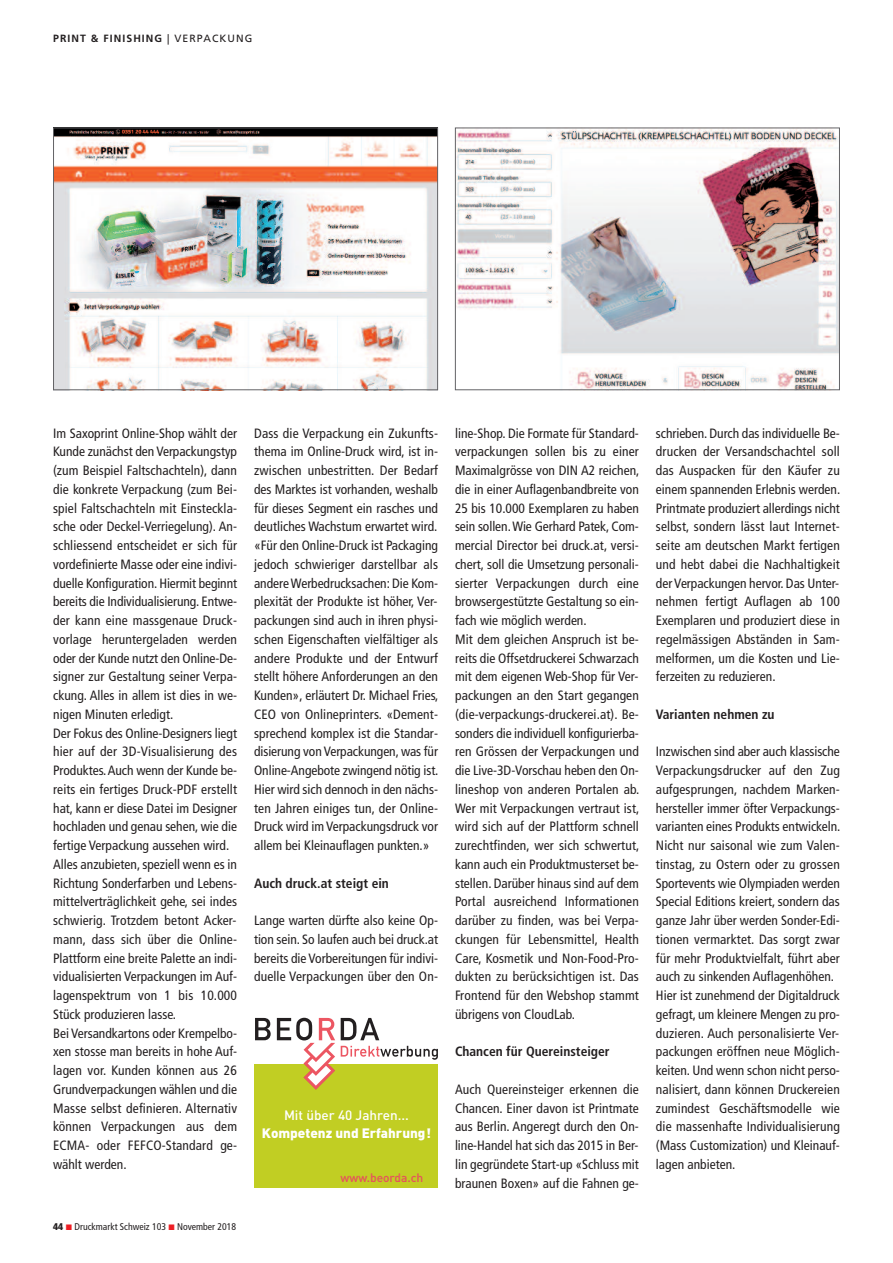
<style>
.page{position:relative;width:893px;height:1263px;background:#fff}
.page>*{position:absolute;margin:0;border:0;box-sizing:border-box;transform-origin:0 0}
.t1{font:condensed 13.5px/18.8px "Frutiger LT Std";color:#231f20;text-align:justify}
.t2{font:condensed 13.5px/18.8px "Frutiger";color:#231f20}
.t3{font:700 condensed 13.5px "Frutiger LT Std";color:#231f20}
.t4{font:900 13.5px "DIN";color:#fff}
.t5{font:500 13.5px "DIN";color:#fff}
.t6{font:500 12px "DIN";color:#ec5662}
.t7{font:700 10.5px "Frutiger LT Std";letter-spacing:.1em;color:#231f20}
.t8{font:condensed 9.75px "Frutiger";color:#231f20}
.s1{font-weight:400}
.s2{font-weight:900}
</style>
<div class="page">
<img style="left:55px;top:130px;width:381px;height:258px">
<img style="left:457px;top:130px;width:381px;height:258px">
<div style="left:455px;top:128px;width:385px;height:262px;border:1px solid #636366"></div>
<div style="left:53px;top:128px;width:385px;height:262px;border:1px solid #636366"></div>
<div style="left:255px;top:1064px;width:183px;height:123px;background:#c1ce23"></div>
<svg style="left:341px;top:1046px;width:97px;height:14px"></svg>
<svg style="left:341px;top:1018px;width:38px;height:22px"></svg>
<svg style="left:255px;top:1018px;width:80px;height:72px"></svg>
<p class="t7" style="left:53px;top:34px;width:201px">PRINT &amp; FINISHING <span class="s1">| VERPACKUNG</span></p>
<p class="t1" style="left:53px;top:424px;width:185px;text-align:left">Im Saxoprint Online-Shop wählt der Kunde zunächst den Verpackungstyp (zum Beispiel Faltschachteln), dann die konkrete Verpackung (zum Bei&shy;spiel Faltschachteln mit Einsteckla&shy;sche oder Deckel-Verriegelung). An&shy;schliessend entscheidet er sich für vordefinierte Masse oder eine indivi&shy;duelle Konfiguration. Hiermit beginnt bereits die Individualisierung. Entwe&shy;der kann eine massgenaue Druck&shy;vorlage heruntergeladen werden oder der Kunde nutzt den Online-De&shy;signer zur Gestaltung seiner Verpa&shy;ckung. Alles in allem ist dies in we&shy;nigen Minuten erledigt.<br>Der Fokus des Online-Designers liegt hier auf der 3D-Visualisierung des Produktes.Auch wenn der Kunde be&shy;reits ein fertiges Druck-PDF erstellt hat, kann er diese Datei im Designer hochladen und genau sehen, wie die fertige Verpackung aussehen wird.<br>Alles anzubieten, speziell wenn es in Richtung Sonderfarben und Lebens&shy;mittelverträglichkeit gehe, sei indes schwierig. Trotzdem betont Acker&shy;mann, dass sich über die Online-Plattform eine breite Palette an indi&shy;vidualisierten Verpackungen im Auf&shy;lagenspektrum von 1 bis 10.000<br>Stück produzieren lasse.<br>Bei Versandkartons oder Krempelbo&shy;xen stosse man bereits in hohe Auf&shy;lagen vor. Kunden können aus 26<br>Grundverpackungen wählen und die Masse selbst definieren. Alternativ können Verpackungen aus dem ECMA- oder FEFCO-Standard ge&shy;wählt werden.</p>
<p class="t1" style="left:254px;top:424px;width:186px">Dass die Verpackung ein Zukunfts&shy;thema im Online-Druck wird, ist in&shy;zwischen unbestritten. Der Bedarf des Marktes ist vorhanden, weshalb für dieses Segment ein rasches und deutliches Wachstum erwartet wird. «Für den Online-Druck ist Packaging jedoch schwieriger darstellbar als andereWerbedrucksachen: Die Kom&shy;plexität der Produkte ist höher, Ver&shy;packungen sind auch in ihren physi&shy;schen Eigenschaften vielfältiger als andere Produkte und der Entwurf stellt höhere Anforderungen an den Kunden», erläutert Dr. Michael Fries, CEO von Onlineprinters. «Dement&shy;sprechend komplex ist die Standar&shy;disierung von Verpackungen, was für Online-Angebote zwingend nötig ist.<br>Hier wird sich dennoch in den nächs&shy;ten Jahren einiges tun, der Online-Druck wird im Verpackungsdruck vor allem bei Kleinauflagen punkten.»</p>
<p class="t3" style="left:254px;top:877px;width:136px">Auch druck.at steigt ein</p>
<p class="t1" style="left:254px;top:912px;width:185px">Lange warten dürfte also keine Op&shy;tion sein. So laufen auch bei druck.at bereits die Vorbereitungen für indivi&shy;duelle Verpackungen über den On-</p>
<p class="t5" style="left:284px;top:1108px;width:126px">Mit über 40 Jahren...</p>
<p class="t4" style="left:262px;top:1126px;width:171px">Kompetenz und Erfahrung!</p>
<p class="t8" style="left:53px;top:1222px;width:185px"><span class="s2">44</span> Druckmarkt Schweiz 103 November 2018</p>
<p class="t6" style="left:341px;top:1170px;width:84px">www.beorda.ch</p>
<p class="t1" style="left:455px;top:424px;width:186px;text-align:left">line-Shop. Die Formate für Standard&shy;verpackungen sollen bis zu einer Maximalgrösse von DIN A2 reichen, die in einer Auflagenbandbreite von 25 bis 10.000 Exemplaren zu haben sein sollen.Wie Gerhard Patek, Com&shy;mercial Director bei druck.at, versi&shy;chert, soll die Umsetzung personali&shy;sierter Verpackungen durch eine browsergestützte Gestaltung so ein&shy;fach wie möglich werden.<br>Mit dem gleichen Anspruch ist be&shy;reits die Offsetdruckerei Schwarzach mit dem eigenen Web-Shop für Ver&shy;packungen an den Start gegangen (die-verpackungs-druckerei.at). Be&shy;sonders die individuell konfigurierba&shy;ren Grössen der Verpackungen und die Live-3D-Vorschau heben den On&shy;lineshop von anderen Portalen ab.<br>Wer mit Verpackungen vertraut ist, wird sich auf der Plattform schnell zurechtfinden, wer sich schwertut, kann auch ein Produktmusterset be&shy;stellen. Darüber hinaus sind auf dem Portal ausreichend Informationen darüber zu finden, was bei Verpa&shy;ckungen für Lebensmittel, Health Care, Kosmetik und Non-Food-Pro&shy;dukten zu berücksichtigen ist. Das Frontend für den Webshop stammt übrigens von CloudLab.</p>
<p class="t3" style="left:455px;top:1046px;width:156px">Chancen für Quereinsteiger</p>
<p class="t1" style="left:455px;top:1081px;width:185px">Auch Quereinsteiger erkennen die Chancen. Einer davon ist Printmate aus Berlin. Angeregt durch den On&shy;line-Handel hat sich das 2015 in Ber&shy;lin gegründete Start-up «Schluss mit braunen Boxen» auf die Fahnen ge-</p>
<p class="t1" style="left:656px;top:424px;width:186px">schrieben. Durch das individuelle Be&shy;drucken der Versandschachtel soll das Auspacken für den Käufer zu einem spannenden Erlebnis werden.<br>Printmate produziert allerdings nicht selbst, sondern lässt laut Internet&shy;seite am deutschen Markt fertigen und hebt dabei die Nachhaltigkeit der Verpackungen hervor. Das Unter&shy;nehmen fertigt Auflagen ab 100<br>Exemplaren und produziert diese in regelmässigen Abständen in Sam&shy;melformen, um die Kosten und Lie&shy;ferzeiten zu reduzieren.</p>
<p class="t3" style="left:656px;top:709px;width:120px">Varianten nehmen zu</p>
<p class="t2" style="left:656px;top:743px;width:186px">Inzwischen sind aber auch klassische Verpackungsdrucker auf den Zug aufgesprungen, nachdem Marken&shy;hersteller immer öfter Verpackungs&shy;varianten eines Produkts entwickeln.<br>Nicht nur saisonal wie zum Valen&shy;tinstag, zu Ostern oder zu grossen Sportevents wie Olympiaden werden Special Editions kreiert, sondern das ganze Jahr über werden Sonder-Edi&shy;tionen vermarktet. Das sorgt zwar für mehr Produktvielfalt, führt aber auch zu sinkenden Auflagenhöhen.<br>Hier ist zunehmend der Digitaldruck gefragt, um kleinere Mengen zu pro&shy;duzieren. Auch personalisierte Ver&shy;packungen eröffnen neue Möglich&shy;keiten. Und wenn schon nicht perso&shy;nalisiert, dann können Druckereien zumindest Geschäftsmodelle wie die massenhafte Individualisierung (Mass Customization) und Kleinauf&shy;lagen anbieten.</p>
</div>
